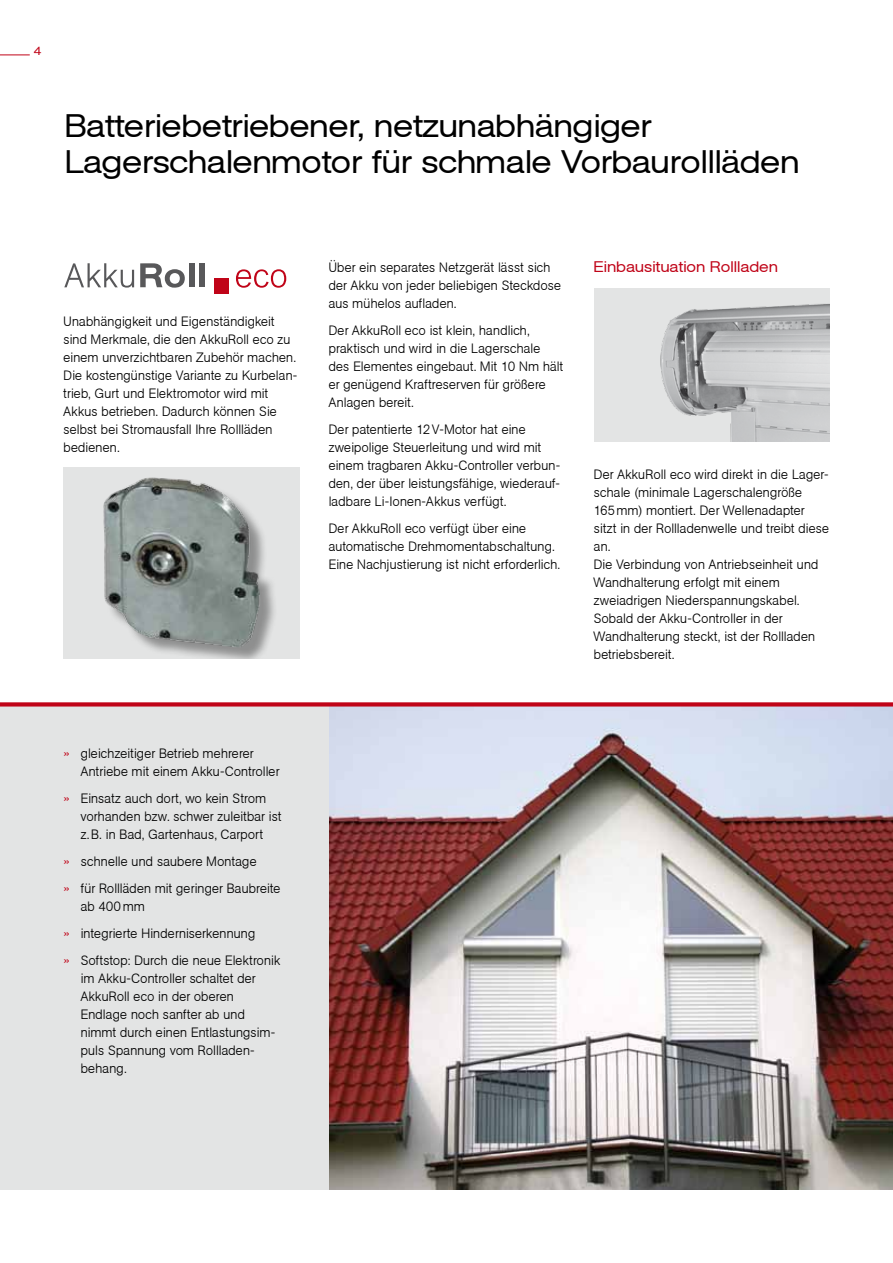
<style>
.page{position:relative;width:893px;height:1263px;background:#fff}
.page>*{position:absolute;margin:0;border:0;box-sizing:border-box;transform-origin:0 0}
.t1{font:31.8px/36px "Agba Extended Normal";color:#000}
.t2{font:15px "Agba Extended Normal";letter-spacing:.01em;color:#c00418}
.t3{font:700 13.5px/18px "Agba Small";letter-spacing:.005em;color:#000}
.t4{font:12px "Agba Extended Normal";color:#c00418}
.s1{color:#c00418}
</style>
<div class="page">
<hr style="left:0;top:55px;width:30px;height:1px;background:#c00418">
<img style="left:329px;top:706px;width:564px;height:484px">
<div style="left:0;top:704px;width:329px;height:486px;background:#e3e4e4"></div>
<svg style="left:0;top:702px;width:893px;height:4px;background:#c5192b"></svg>
<svg style="left:64px;top:263px;width:70px;height:25px"></svg>
<svg style="left:140px;top:263px;width:45px;height:25px"></svg>
<div style="left:189px;top:263px;width:5px;height:24px;background:#58585a"></div>
<div style="left:200px;top:263px;width:5px;height:24px;background:#58585a"></div>
<div style="left:214px;top:278px;width:14px;height:16px;background:#c00418"></div>
<svg style="left:236px;top:269px;width:50px;height:19px"></svg>
<div style="left:63px;top:467px;width:237px;height:192px;background:#e3e4e4"></div>
<div style="left:106px;top:480px;width:172px;height:179px;background:#000;opacity:.38"></div>
<img style="left:103px;top:477px;width:159px;height:173px">
<div style="left:594px;top:289px;width:235px;height:153px;background:#e3e4e4"></div>
<img style="left:660px;top:303px;width:169px;height:139px">
<p class="t4" style="left:34px;top:44px;width:9px">4</p>
<h1 class="t1" style="left:65px;top:107px;width:736px">Batteriebetriebener, netzunabhängiger<br>Lagerschalenmotor für schmale Vorbaurollläden</h1>
<p class="t3" style="left:64px;top:312px;width:235px">Unabhängigkeit und Eigenständigkeit sind Merkmale, die den AkkuRoll eco zu einem unverzichtbaren Zubehör machen.<br>Die kostengünstige Variante zu Kurbelan&shy;trieb, Gurt und Elektromotor wird mit Akkus betrieben. Dadurch können Sie selbst bei Stromausfall Ihre Rollläden bedienen.</p>
<p class="t3" style="left:329px;top:258px;width:234px">Über ein separates Netzgerät lässt sich der Akku von jeder beliebigen Steckdose aus mühelos aufladen.</p>
<p class="t3" style="left:329px;top:321px;width:236px">Der AkkuRoll eco ist klein, handlich, praktisch und wird in die Lagerschale des Elementes eingebaut. Mit 10 Nm hält er genügend Kraftreserven für größere Anlagen bereit.</p>
<p class="t3" style="left:329px;top:420px;width:233px">Der patentierte 12V-Motor hat eine zweipolige Steuerleitung und wird mit einem tragbaren Akku-Controller verbun&shy;den, der über leistungsfähige, wiederauf&shy;ladbare Li-Ionen-Akkus verfügt.</p>
<p class="t3" style="left:329px;top:519px;width:233px">Der AkkuRoll eco verfügt über eine automatische Drehmomentabschaltung.<br>Eine Nachjustierung ist nicht erforderlich.</p>
<p class="t2" style="left:594px;top:258px;width:186px">Einbausituation Rollladen</p>
<p class="t3" style="left:594px;top:465px;width:237px">Der AkkuRoll eco wird direkt in die Lager&shy;schale (minimale Lagerschalengröße 165mm) montiert. Der Wellenadapter sitzt in der Rollladenwelle und treibt diese an.<br>Die Verbindung von Antriebseinheit und Wandhalterung erfolgt mit einem zweiadrigen Niederspannungskabel.<br>Sobald der Akku-Controller in der Wandhalterung steckt, ist der Rollladen betriebsbereit.</p>
<p class="t3" style="left:81px;top:744px;width:200px;text-indent:-17px"><span class="s1">»</span> gleichzeitiger Betrieb mehrerer<br>Antriebe mit einem Akku-Controller</p>
<p class="t3" style="left:81px;top:789px;width:202px;text-indent:-17px"><span class="s1">»</span> Einsatz auch dort, wo kein Strom vorhanden bzw. schwer zuleitbar ist z.B. in Bad, Gartenhaus, Carport</p>
<p class="t3" style="left:64px;top:847px;width:218px;line-height:27px"><span class="s1">»</span> schnelle und saubere Montage<br><span class="s1">»</span> für Rollläden mit geringer Baubreite</p>
<p class="t3" style="left:64px;top:892px;width:218px;line-height:27px;text-indent:17px">ab 400mm<br><span class="s1">»</span> integrierte Hinderniserkennung<br><span class="s1">»</span> Softstop: Durch die neue Elektronik</p>
<p class="t3" style="left:81px;top:969px;width:196px">im Akku-Controller schaltet der<br>AkkuRoll eco in der oberen<br>Endlage noch sanfter ab und nimmt durch einen Entlastungsim&shy;puls Spannung vom Rollladen&shy;behang.</p>
</div>
